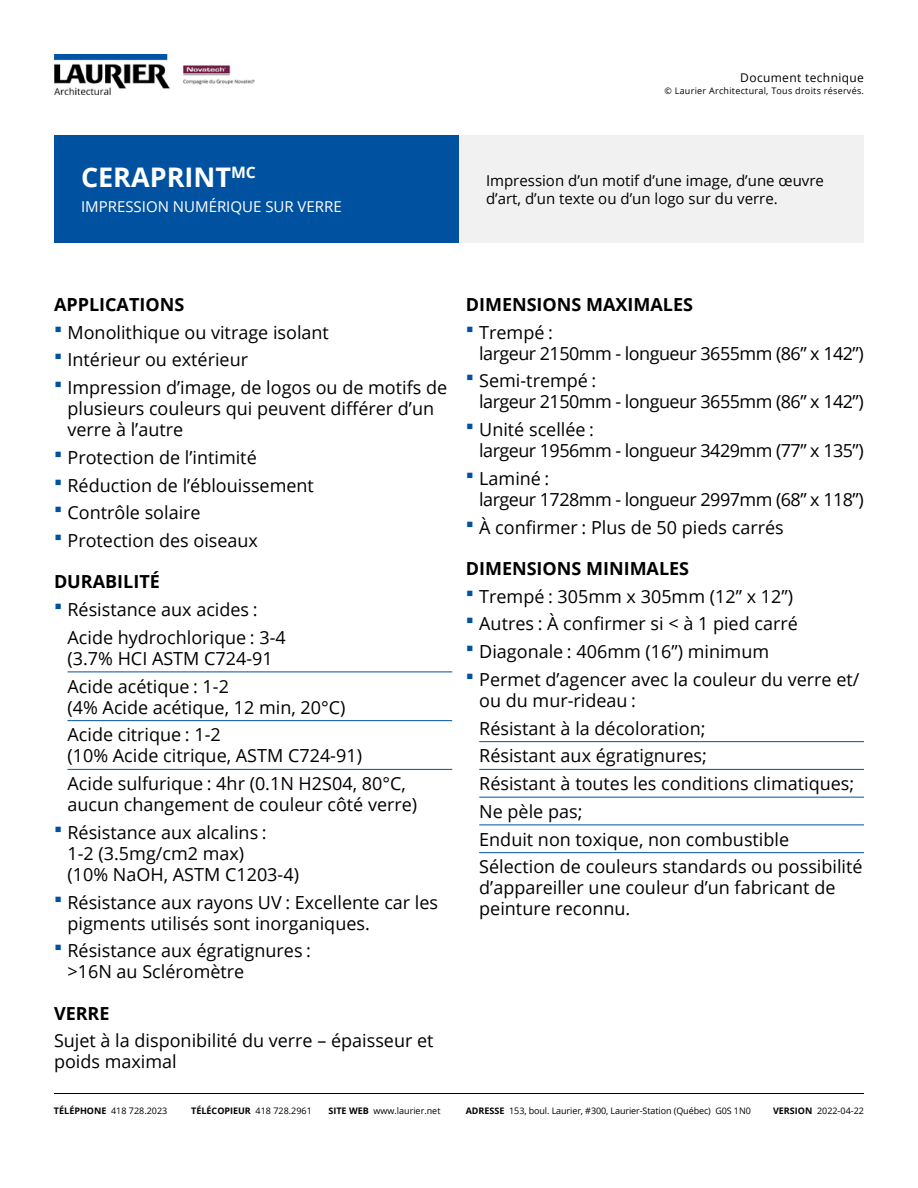
<style>
.page{position:relative;width:918px;height:1188px;background:#fff}
.page>*{position:absolute;margin:0;border:0;box-sizing:border-box;transform-origin:0 0}
.t1{font:700 27px "Open Sans";color:#fff}
.t2{font:18px/21px "Open Sans";color:#000}
.t3{font:18px/21px "Open Sans";letter-spacing:-.03em;color:#000}
.t4{font:700 18px "Open Sans";color:#000}
.t5{font:15px/18px "Open Sans";color:#000}
.t6{font:15px "Open Sans";color:#fff}
.t7{font:12px "Open Sans";letter-spacing:.03em;color:#000}
.t8{font:9px "Open Sans";color:#000}
.t9{font:9px "Open Sans";letter-spacing:.03em;color:#000}
.t10{font:700 9px "Open Sans";color:#000}
.s1{font-weight:700}
.s2{font-weight:400}
</style>
<div class="page">
<img style="left:54px;top:54px;width:200px;height:40px">
<hr style="left:54px;top:1093px;width:810px;height:1px;background:#000">
<div style="left:54px;top:135px;width:405px;height:108px;background:#0052a0"></div>
<div style="left:459px;top:135px;width:405px;height:108px;background:#f1f1f2"></div>
<hr style="left:68px;top:672px;width:384px;height:1px;background:#0052a0">
<hr style="left:68px;top:720px;width:384px;height:1px;background:#0052a0">
<hr style="left:68px;top:769px;width:384px;height:1px;background:#0052a0">
<hr style="left:479px;top:741px;width:385px;height:1px;background:#0052a0">
<hr style="left:479px;top:769px;width:385px;height:1px;background:#0052a0">
<hr style="left:479px;top:797px;width:385px;height:1px;background:#0052a0">
<hr style="left:479px;top:825px;width:385px;height:1px;background:#0052a0">
<hr style="left:479px;top:852px;width:385px;height:1px;background:#0052a0">
<h1 class="t1" style="left:81px;top:158px;width:176px">CERAPRINT<sup>MC</sup></h1>
<p class="t6" style="left:81px;top:196px;width:262px">IMPRESSION NUMÉRIQUE SUR VERRE</p>
<p class="t7" style="left:740px;top:70px;width:125px">Document technique</p>
<p class="t9" style="left:664px;top:85px;width:201px">© Laurier Architectural, Tous droits réservés.</p>
<p class="t5" style="left:486px;top:171px;width:339px">Impression d’un motif d’une image, d’une œuvre d’art, d’un texte ou d’un logo sur du verre.</p>
<p class="t4" style="left:54px;top:292px;width:132px">APPLICATIONS</p>
<p class="t2" style="left:54px;top:321px;width:276px"><sup>▪</sup> Monolithique ou vitrage isolant</p>
<p class="t2" style="left:54px;top:349px;width:196px"><sup>▪</sup> Intérieur ou extérieur</p>
<p class="t2" style="left:68px;top:377px;width:381px;text-indent:-14px"><sup>▪</sup> Impression d’image, de logos ou de motifs de plusieurs couleurs qui peuvent différer d’un verre à l’autre</p>
<p class="t2" style="left:54px;top:446px;width:204px"><sup>▪</sup> Protection de l’intimité</p>
<p class="t2" style="left:54px;top:474px;width:261px"><sup>▪</sup> Réduction de l’éblouissement</p>
<p class="t2" style="left:54px;top:502px;width:148px"><sup>▪</sup> Contrôle solaire</p>
<p class="t2" style="left:54px;top:530px;width:206px"><sup>▪</sup> Protection des oiseaux</p>
<p class="t4" style="left:54px;top:569px;width:107px">DURABILITÉ</p>
<p class="t2" style="left:68px;top:595px;width:220px;line-height:27.8px;text-indent:-14px"><sup>▪</sup> Résistance aux acides :<br>Acide hydrochlorique : 3-4</p>
<p class="t2" style="left:68px;top:644px;width:207px;line-height:27.8px">(3.7% HCI ASTM C724-91<br>Acide acétique : 1-2</p>
<p class="t2" style="left:68px;top:693px;width:279px;line-height:27.8px">(4% Acide acétique, 12 min, 20°C)<br>Acide citrique : 1-2</p>
<p class="t2" style="left:68px;top:742px;width:340px;line-height:27.8px">(10% Acide citrique, ASTM C724-91)<br>Acide sulfurique : 4hr (0.1N H2S04, 80°C,</p>
<p class="t2" style="left:68px;top:794px;width:351px">aucun changement de couleur côté verre)</p>
<p class="t2" style="left:68px;top:821px;width:233px;text-indent:-14px"><sup>▪</sup> Résistance aux alcalins :<br>1-2 (3.5mg/cm2 max)<br>(10% NaOH, ASTM C1203-4)</p>
<p class="t2" style="left:68px;top:891px;width:372px;text-indent:-14px"><sup>▪</sup> Résistance aux rayons UV : Excellente car les pigments utilisés sont inorganiques.</p>
<p class="t2" style="left:68px;top:940px;width:245px;text-indent:-14px"><sup>▪</sup> Résistance aux égratignures : &gt;16N au Scléromètre</p>
<p class="t4" style="left:54px;top:1000px;width:57px">VERRE</p>
<p class="t2" style="left:54px;top:1030px;width:381px">Sujet à la disponibilité du verre – épaisseur et poids maximal</p>
<p class="t4" style="left:466px;top:292px;width:229px">DIMENSIONS MAXIMALES</p>
<p class="t3" style="left:479px;top:321px;width:386px;text-indent:-14px"><sup>▪</sup> Trempé :<br>largeur 2150mm - longueur 3655mm (86” x 142”)</p>
<p class="t3" style="left:479px;top:370px;width:386px;text-indent:-14px"><sup>▪</sup> Semi-trempé :<br>largeur 2150mm - longueur 3655mm (86” x 142”)</p>
<p class="t3" style="left:479px;top:419px;width:386px;text-indent:-14px"><sup>▪</sup> Unité scellée :<br>largeur 1956mm - longueur 3429mm (77” x 135”)</p>
<p class="t3" style="left:479px;top:467px;width:386px;text-indent:-14px"><sup>▪</sup> Laminé :<br>largeur 1728mm - longueur 2997mm (68” x 118”)</p>
<p class="t2" style="left:466px;top:516px;width:320px"><sup>▪</sup> À confirmer : Plus de 50 pieds carrés</p>
<p class="t4" style="left:466px;top:556px;width:225px">DIMENSIONS MINIMALES</p>
<p class="t2" style="left:466px;top:585px;width:329px"><sup>▪</sup> Trempé : 305mm x 305mm (12” x 12”)</p>
<p class="t2" style="left:466px;top:613px;width:334px"><sup>▪</sup> Autres : À confirmer si &lt; à 1 pied carré</p>
<p class="t2" style="left:466px;top:641px;width:305px"><sup>▪</sup> Diagonale : 406mm (16”) minimum</p>
<p class="t2" style="left:479px;top:668px;width:382px;text-indent:-14px"><sup>▪</sup> Permet d’agencer avec la couleur du verre et/ ou du mur-rideau :</p>
<p class="t2" style="left:479px;top:714px;width:385px;line-height:27.8px">Résistant à la décoloration;<br>Résistant aux égratignures;<br>Résistant à toutes les conditions climatiques; Ne pèle pas;<br>Enduit non toxique, non combustible Sélection de couleurs standards ou possibilité</p>
<p class="t2" style="left:479px;top:877px;width:358px">d’appareiller une couleur d’un fabricant de peinture reconnu.</p>
<p class="t8" style="left:54px;top:1104px;width:115px"><span class="s1">TÉLÉPHONE</span> 418 728.2023</p>
<p class="t10" style="left:191px;top:1104px;width:122px">TÉLÉCOPIEUR <span class="s2">418 728.2961</span></p>
<p class="t8" style="left:328px;top:1104px;width:114px"><span class="s1">SITE WEB</span> www.laurier.net</p>
<p class="t8" style="left:466px;top:1104px;width:287px"><span class="s1">ADRESSE</span> 153, boul. Laurier, #300, Laurier-Station (Québec) G0S 1N0</p>
<p class="t8" style="left:773px;top:1104px;width:92px"><span class="s1">VERSION</span> 2022-04-22</p>
</div>
